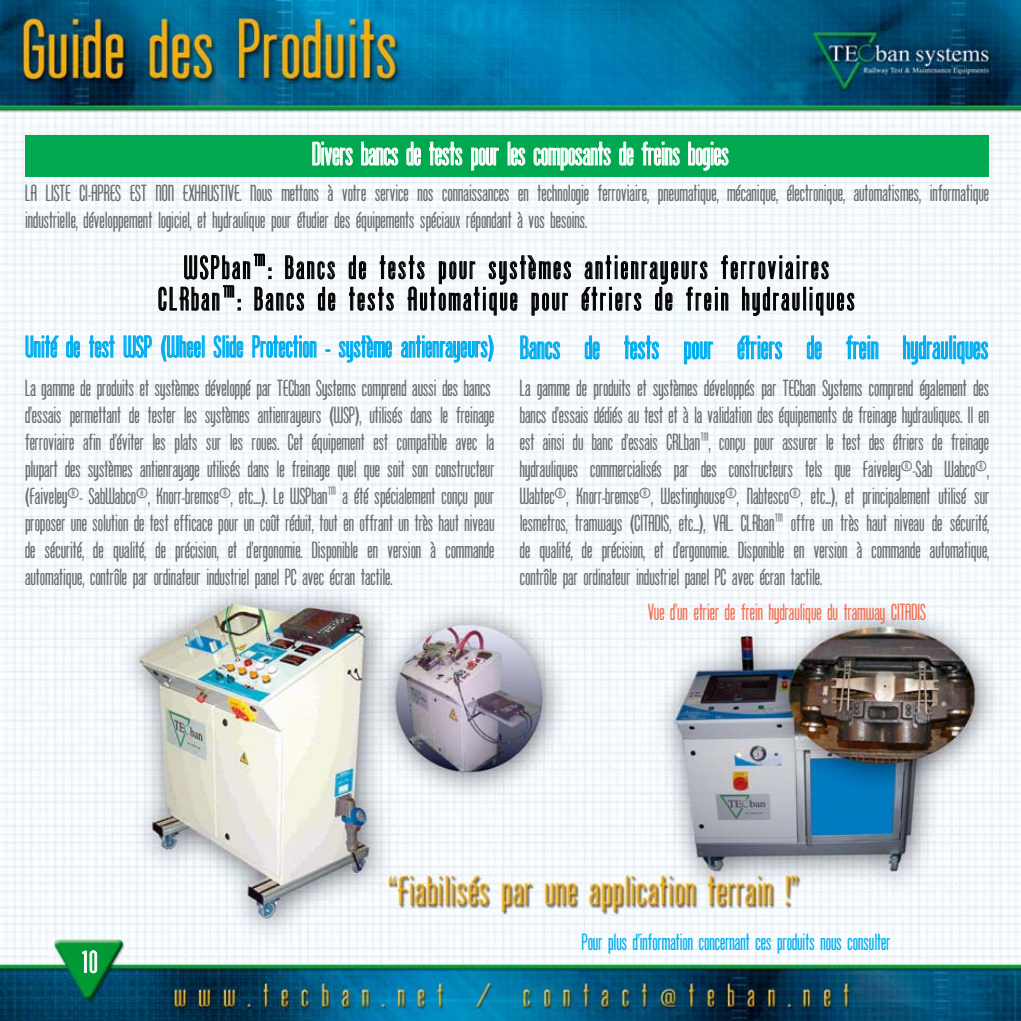
<style>
.page{position:relative;width:1021px;height:1021px;background:#fff}
.page>*{position:absolute;margin:0;border:0;box-sizing:border-box;transform-origin:0 0}
.t1{font:31.5px/31.5px "Protege";letter-spacing:.09em;color:#000;text-align:center}
.t2{font:31.5px "Protege";color:#fff}
.t3{font:29.25px "Protege";letter-spacing:.01em;color:#00adef}
.t4{font:29.25px "Protege";color:#fff}
.t5{font:22.5px/27px "Protege";color:#6c6e70}
.t6{font:22.5px "Protege";color:#00adef}
.t7{font:22.5px "Protege";color:#f37154}
.s1{font-size:31.5px}
</style>
<div class="page">
<img style="left:0;top:0;width:1020px;height:1020px">
<div style="left:25px;top:135px;width:964px;height:42px;background:#00a850"></div>
<h1 class="t2" style="left:312px;top:142px;width:418px">Divers bancs de tests pour les composants de freins bogies</h1>
<p class="t5" style="left:25px;top:181px;width:965px">LA LISTE CI-APRES EST NON EXHAUSTIVE. Nous mettons à votre service nos connaissances en technologie ferroviaire, pneumatique, mécanique, électronique, automatismes, informatique industrielle, développement logiciel, et hydraulique pour étudier des équipements spéciaux répondant à vos besoins.</p>
<h1 class="t1" style="left:158px;top:254px;width:698px">WSPban™: Bancs de tests pour systèmes antienrayeurs ferroviaires<br>CLRban™: Bancs de tests Automatique pour étriers de frein hydrauliques</h1>
<h2 class="t3" style="left:26px;top:336px;width:964px">Unité de test WSP (Wheel Slide Protection - système antienrayeurs) <span class="s1">Bancs de tests pour étriers de frein hydrauliques</span></h2>
<p class="t5" style="left:25px;top:376px;width:471px">La gamme de produits et systèmes développé par TECban Systems comprend aussi des bancs d’essais permettant de tester les systèmes antienrayeurs (WSP), utilisés dans le freinage ferroviaire afin d’éviter les plats sur les roues. Cet équipement est compatible avec la plupart des systèmes antienrayage utilisés dans le freinage quel que soit son constructeur (Faiveley®- SabWabco®, Knorr-bremse®, etc....). Le WSPban™ a été spécialement conçu pour proposer une solution de test efficace pour un coût réduit, tout en offrant un très haut niveau de sécurité, de qualité, de précision, et d’ergonomie. Disponible en version à commande automatique, contrôle par ordinateur industriel panel PC avec écran tactile.</p>
<p class="t5" style="left:520px;top:376px;width:471px;text-align:justify">La gamme de produits et systèmes développés par TECban Systems comprend également des bancs d’essais dédiés au test et à la validation des équipements de freinage hydrauliques. Il en est ainsi du banc d’essais CRLban™, conçu pour assurer le test des étriers de freinage hydrauliques commercialisés par des constructeurs tels que Faiveley®-Sab Wabco®, Wabtec®, Knorr-bremse®, Westinghouse®, Nabtesco®, etc...), et principalement utilisé sur lesmetros, tramways (CITADIS, etc...), VAL. CLRban™ offre un très haut niveau de sécurité, de qualité, de précision, et d’ergonomie. Disponible en version à commande automatique, contrôle par ordinateur industriel panel PC avec écran tactile.</p>
<h2 class="t4" style="left:81px;top:951px;width:19px">10</h2>
<p class="t7" style="left:648px;top:603px;width:280px">Vue d’un etrier de frein hydraulique du tramway CITADIS</p>
<p class="t6" style="left:582px;top:933px;width:310px">Pour plus d’information concernant ces produits nous consulter</p>
</div>
